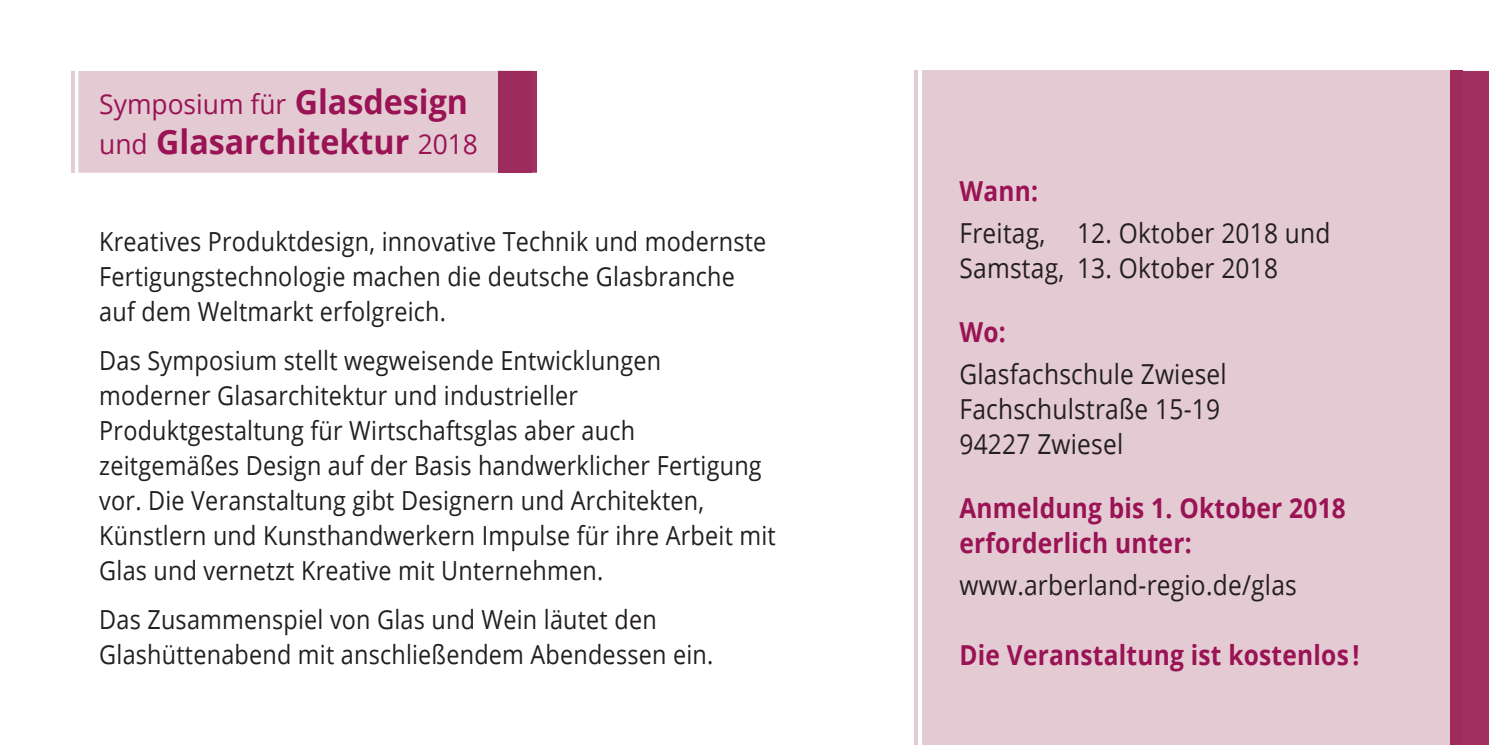
<style>
.page{position:relative;width:1489px;height:745px;background:#fff}
.page>*{position:absolute;margin:0;border:0;box-sizing:border-box;transform-origin:0 0}
.t1{font:700 33.5px "Open Sans";color:#991355;scale:.96 1}
.t2{font:27.5px/35px "Open Sans";letter-spacing:.01em;color:#231f20;scale:.89 1}
.t3{font:700 27.5px/35px "Open Sans";letter-spacing:.01em;color:#991355;scale:.89 1}
.t4{font:27.5px "Open Sans";color:#991355;scale:.96 1}
.t5{font:26.25px/35px "Open Sans";letter-spacing:.01em;color:#231f20;scale:.89 1}
.s1{font-weight:700;font-size:33.5px}
.s2{font-weight:400;font-size:27.5px}
</style>
<div class="page">
<div style="left:922px;top:71px;width:527px;height:673px;background:#e4cad2"></div>
<div style="left:78px;top:71px;width:420px;height:101px;background:#e4cad2"></div>
<hr style="left:71px;top:71px;width:3px;height:101px;background:#e4cad2">
<hr style="left:914px;top:71px;width:3px;height:673px;background:#e4cad2">
<svg style="left:532px;top:71px;width:5px;height:101px"></svg>
<div style="left:498px;top:71px;width:34px;height:101px;background:#9e2b5e"></div>
<div style="left:1449px;top:71px;width:40px;height:674px;background:#a0305f"></div>
<p class="t4" style="left:99px;top:85px;width:385px">Symposium für <span class="s1">Glasdesign</span></p>
<p class="t1" style="left:99px;top:118px;width:396px"><span class="s2">und</span> Glasarchitektur <span class="s2">2018</span></p>
<p class="t5" style="left:99px;top:223px;width:751px">Kreatives Produktdesign, innovative Technik und modernste<br>Fertigungstechnologie machen die deutsche Glasbranche auf dem Weltmarkt erfolgreich.</p>
<p class="t5" style="left:99px;top:342px;width:761px">Das Symposium stellt wegweisende Entwicklungen moderner Glasarchitektur und industrieller Produktgestaltung für Wirtschaftsglas aber auch zeitgemäßes Design auf der Basis handwerklicher Fertigung vor. Die Veranstaltung gibt Designern und Architekten, Künstlern und Kunsthandwerkern Impulse für ihre Arbeit mit Glas und vernetzt Kreative mit Unternehmen.</p>
<p class="t5" style="left:99px;top:601px;width:691px">Das Zusammenspiel von Glas und Wein läutet den<br>Glashüttenabend mit anschließendem Abendessen ein.</p>
<p class="t3" style="left:959px;top:173px;width:90px">Wann:</p>
<p class="t2" style="left:959px;top:215px;width:418px">Freitag, 12. Oktober 2018 und<br>Samstag, 13. Oktober 2018</p>
<p class="t3" style="left:959px;top:313px;width:54px">Wo:</p>
<p class="t2" style="left:959px;top:355px;width:302px">Glasfachschule Zwiesel<br>Fachschulstraße 15-19<br>94227 Zwiesel</p>
<p class="t3" style="left:959px;top:489px;width:435px">Anmeldung bis 1. Oktober 2018 erforderlich unter:</p>
<p class="t2" style="left:959px;top:566px;width:380px">www.arberland-regio.de/glas</p>
<p class="t3" style="left:959px;top:636px;width:451px">Die Veranstaltung ist kostenlos !</p>
</div>
